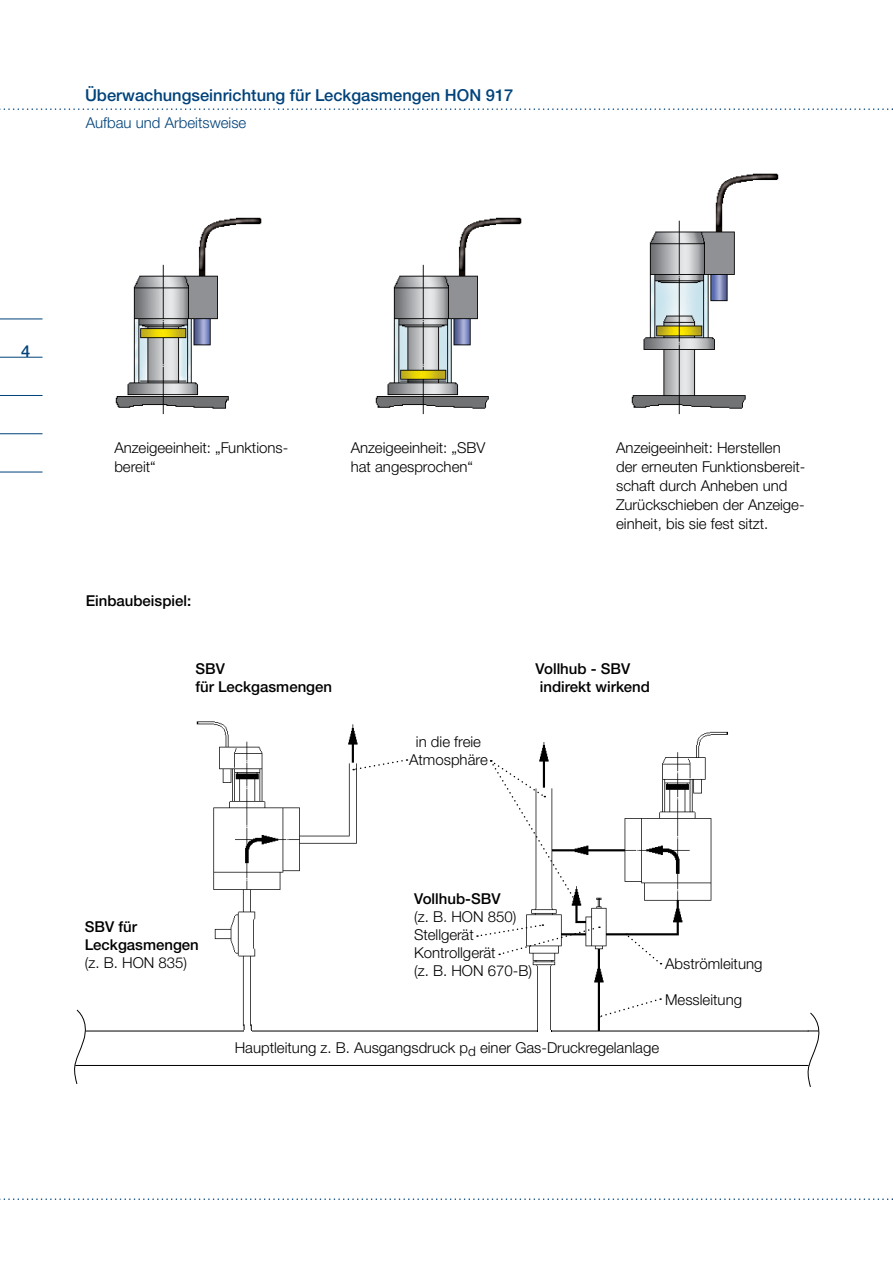
<style>
.page{position:relative;width:893px;height:1263px;background:#fff}
.page>*{position:absolute;margin:0;border:0;box-sizing:border-box;transform-origin:0 0}
.t1{font:500 16.5px "Helvetica Neue LTW1 G";color:#00427a}
.t2{font:300 15px/19.2px "Helvetica Neue LTW1 G";color:#000}
.t3{font:500 15px/18px "Helvetica Neue LTW1 G";color:#000}
.t4{font:300 15px "Helvetica Neue LTW1 G";color:#00427a}
</style>
<div class="page">
<hr style="left:0;top:319px;width:43px;height:1px;background:#00427a">
<hr style="left:0;top:357px;width:43px;height:1px;background:#00427a">
<hr style="left:0;top:395px;width:43px;height:1px;background:#00427a">
<hr style="left:0;top:433px;width:43px;height:1px;background:#00427a">
<hr style="left:0;top:472px;width:43px;height:1px;background:#00427a">
<svg style="left:0;top:108px;width:893px;height:2px"></svg>
<svg style="left:0;top:1198px;width:893px;height:2px"></svg>
<img style="left:115px;top:217px;width:147px;height:198px">
<img style="left:375px;top:217px;width:147px;height:198px">
<img style="left:631px;top:173px;width:148px;height:242px">
<img style="left:196px;top:721px;width:213px;height:304px">
<img style="left:476px;top:731px;width:252px;height:299px">
<hr style="left:86px;top:1031px;width:723px;height:1px;background:#000">
<hr style="left:86px;top:1065px;width:723px;height:1px;background:#000">
<svg style="left:244px;top:1024px;width:8px;height:8px"></svg>
<svg style="left:537px;top:1030px;width:15px;height:2px"></svg>
<svg style="left:477px;top:924px;width:123px;height:31px"></svg>
<svg style="left:491px;top:760px;width:85px;height:141px"></svg>
<svg style="left:353px;top:759px;width:54px;height:12px"></svg>
<svg style="left:626px;top:934px;width:35px;height:30px"></svg>
<svg style="left:599px;top:998px;width:62px;height:20px"></svg>
<svg style="left:74px;top:1009px;width:16px;height:75px"></svg>
<svg style="left:805px;top:1012px;width:15px;height:75px"></svg>
<p class="t1" style="left:85px;top:85px;width:430px">Überwachungseinrichtung für Leckgasmengen HON 917</p>
<p class="t4" style="left:86px;top:113px;width:162px">Aufbau und Arbeitsweise</p>
<p class="t1" style="left:21px;top:341px;width:11px">4</p>
<p class="t2" style="left:351px;top:438px;width:136px">Anzeigeeinheit: „SBV hat angesprochen“</p>
<p class="t2" style="left:114px;top:438px;width:175px">Anzeigeeinheit: „Funktions&shy;bereit“</p>
<p class="t2" style="left:616px;top:438px;width:191px">Anzeigeeinheit: Herstellen der erneuten Funktionsbereit&shy;schaft durch Anheben und<br>Zurückschieben der Anzeige&shy;einheit, bis sie fest sitzt.</p>
<p class="t3" style="left:86px;top:592px;width:107px">Einbaubeispiel:</p>
<p class="t3" style="left:195px;top:660px;width:138px">SBV<br>für Leckgasmengen</p>
<p class="t3" style="left:536px;top:660px;width:116px">Vollhub - SBV indirekt wirkend</p>
<p class="t2" style="left:409px;top:732px;width:80px;line-height:18px;text-align:center">in die freie<br>Atmosphäre</p>
<p class="t3" style="left:85px;top:918px;width:115px">SBV für<br>Leckgasmengen</p>
<p class="t2" style="left:85px;top:953px;width:104px">(z. B. HON 835)</p>
<p class="t3" style="left:414px;top:890px;width:88px">Vollhub-SBV</p>
<p class="t2" style="left:414px;top:908px;width:119px;line-height:18px">(z. B. HON 850)<br>Stellgerät<br>Kontrollgerät<br>(z. B. HON 670-B)</p>
<p class="t2" style="left:665px;top:953px;width:99px">Abströmleitung</p>
<p class="t2" style="left:665px;top:989px;width:78px">Messleitung</p>
<p class="t2" style="left:235px;top:1038px;width:426px">Hauptleitung z. B. Ausgangsdruck p<sub>d</sub> einer Gas-Druckregelanlage</p>
</div>
